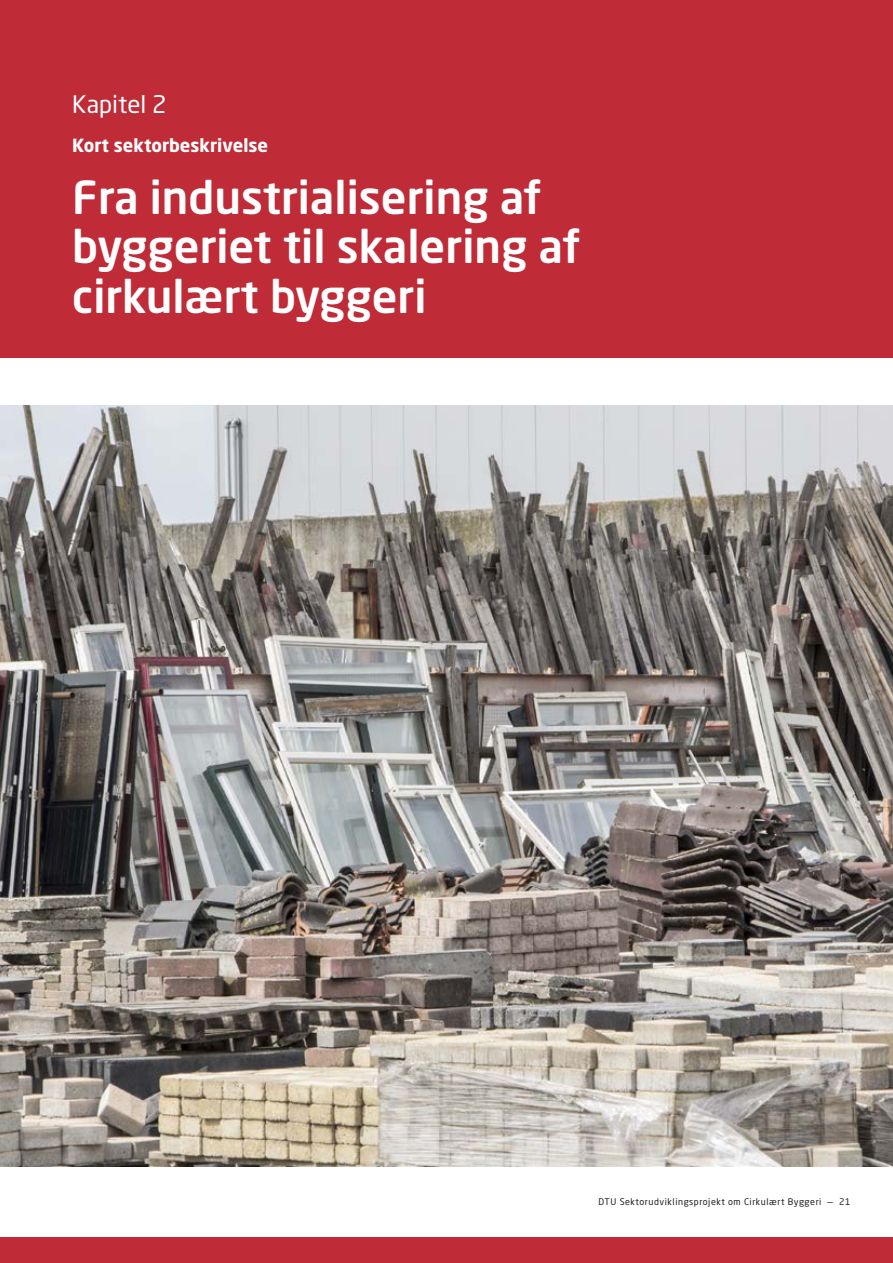
<style>
.page{position:relative;width:893px;height:1263px;background:#fff}
.page>*{position:absolute;margin:0;border:0;box-sizing:border-box;transform-origin:0 0}
.t1{font:500 45px/49.5px "Neo Sans Std";color:#fff}
.t2{font:24px "Neo Sans Std";color:#fff}
.t3{font:700 18px "Neo Sans Std";color:#fff}
.t4{font:9px "Neo Sans Pro";letter-spacing:.06em;color:#231f20}
</style>
<div class="page">
<div style="left:0;top:1237px;width:893px;height:26px;background:#bf2b37"></div>
<div style="left:0;top:0;width:893px;height:357px;background:#bf2b37"></div>
<img style="left:0;top:405px;width:893px;height:761px">
<p class="t2" style="left:72px;top:89px;width:96px">Kapitel 2</p>
<p class="t3" style="left:72px;top:133px;width:197px">Kort sektorbeskrivelse</p>
<p class="t1" style="left:72px;top:171px;width:509px">Fra industrialisering af byggeriet til skalering af cirkulært byggeri</p>
<p class="t4" style="left:599px;top:1196px;width:253px">DTU Sektorudviklingsprojekt om Cirkulært Byggeri — 21</p>
</div>
